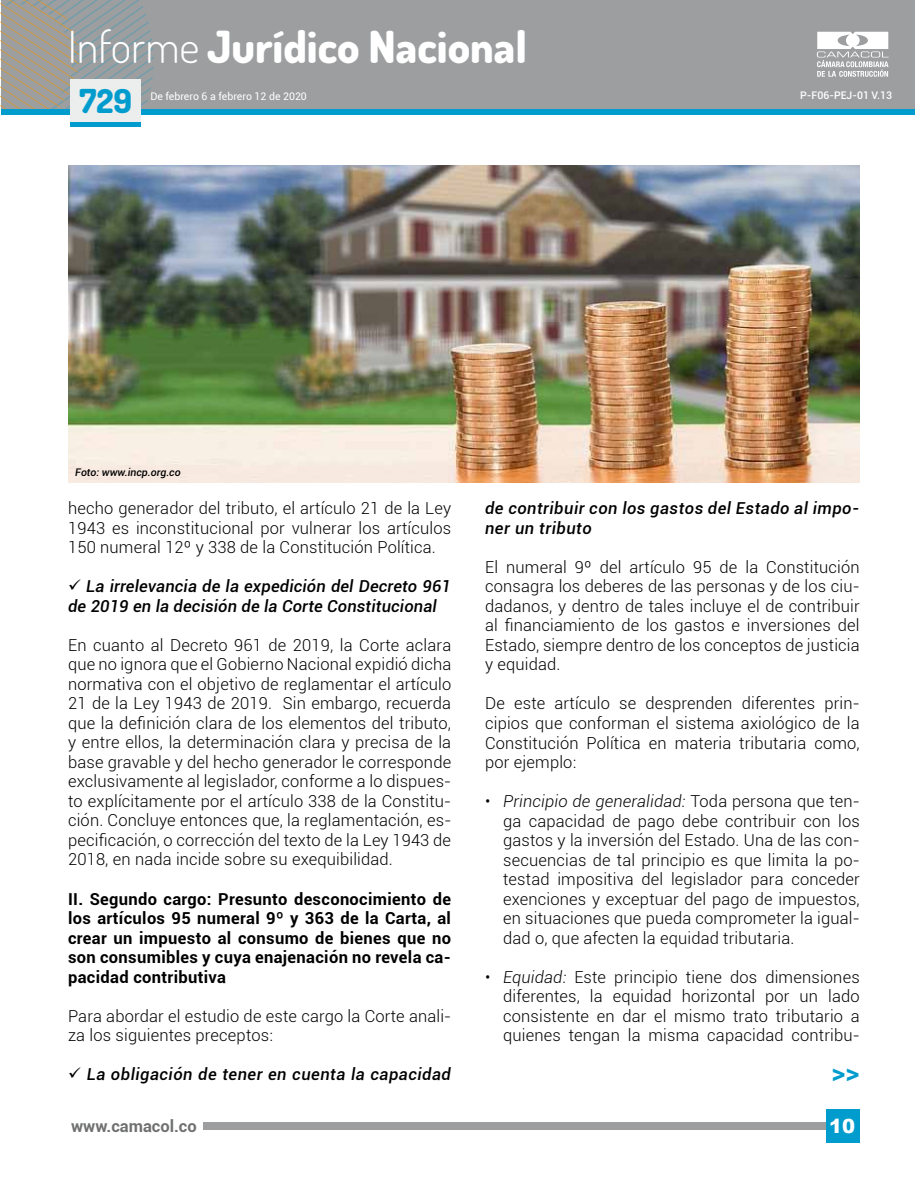
<style>
.page{position:relative;width:915px;height:1191px;background:#fff}
.page>*{position:absolute;margin:0;border:0;box-sizing:border-box;transform-origin:0 0}
.t1{font:800 44.25px "Dosis";color:#fff}
.t2{font:800 33px "Dosis";color:#009cce}
.t3{font:700 27px "Roboto";color:#009cce}
.t4{font:900 19.5px "Arial";color:#fff}
.t5{font:900 19.5px "Roboto";color:#fff}
.t6{font:300 16.5px/19.5px "Roboto";letter-spacing:.01em;color:#000;text-align:justify}
.t7{font:700 16.5px/19.5px "Roboto";letter-spacing:.02em;color:#000;text-align:justify}
.t8{font:italic 500 16.5px/19.5px "Roboto";letter-spacing:.03em;color:#000}
.t9{font:italic 500 16.5px/19.5px "Roboto";letter-spacing:.01em;color:#000}
.t10{font:700 16.5px "Roboto";color:#707172}
.t11{font:10.5px "Roboto";color:#fff}
.t12{font:italic 500 10.5px "Roboto";color:#000}
.t13{font:500 10.5px "Roboto";color:#fff}
.s1{font-weight:300}
.s2{font-style:italic}
</style>
<div class="page">
<div style="left:203px;top:1122px;width:655px;height:7px;background:#9c9e9f"></div>
<div style="left:825px;top:1109px;width:33px;height:34px;background:#009cce"></div>
<div style="left:1px;top:0;width:913px;height:108px;background:#9c9e9f"></div>
<div style="left:1px;top:109px;width:913px;height:5px;background:#009cce"></div>
<svg style="left:1px;top:0;width:158px;height:109px"></svg>
<svg style="left:817px;top:32px;width:71px;height:45px"></svg>
<div style="left:70px;top:122px;width:70px;height:5px;background:#009cce"></div>
<div style="left:70px;top:79px;width:70px;height:43px;background:#eceded"></div>
<img style="left:68px;top:166px;width:791px;height:317px">
<h1 class="t1" style="left:68px;top:18px;width:460px"><span class="s1">Informe</span> Jurídico Nacional</h1>
<h2 class="t2" style="left:79px;top:80px;width:54px">729</h2>
<p class="t11" style="left:150px;top:89px;width:158px">De febrero 6 a febrero 12 de 2020</p>
<p class="t12" style="left:75px;top:464px;width:107px">Foto: www.incp.org.co</p>
<p class="t13" style="left:800px;top:87px;width:93px">P-F06-PEJ-01 V.13</p>
<p class="t6" style="left:68px;top:498px;width:384px">hecho generador del tributo, el artículo 21 de la Ley 1943 es inconstitucional por vulnerar los artículos 150 numeral 12º y 338 de la Constitución Política.</p>
<p class="t9" style="left:68px;top:576px;width:384px">✓ La irrelevancia de la expedición del Decreto 961 de 2019 en la decisión de la Corte Constitucional</p>
<p class="t6" style="left:68px;top:634px;width:384px">En cuanto al Decreto 961 de 2019, la Corte aclara que no ignora que el Gobierno Nacional expidió dicha normativa con el objetivo de reglamentar el artículo 21 de la Ley 1943 de 2019. Sin embargo, recuerda que la definición clara de los elementos del tributo, y entre ellos, la determinación clara y precisa de la base gravable y del hecho generador le corresponde exclusivamente al legislador, conforme a lo dispues&shy;to explícitamente por el artículo 338 de la Constitu&shy;ción. Concluye entonces que, la reglamentación, es&shy;pecificación, o corrección del texto de la Ley 1943 de 2018, en nada incide sobre su exequibilidad.</p>
<p class="t7" style="left:68px;top:888px;width:384px">II . Segundo cargo: Presunto desconocimiento de los artículos 95 numeral 9º y 363 de la Carta, al crear un impuesto al consumo de bienes que no son consumibles y cuya enajenación no revela ca&shy;pacidad contributiva</p>
<p class="t6" style="left:68px;top:1005px;width:384px">Para abordar el estudio de este cargo la Corte anali&shy;za los siguientes preceptos:</p>
<p class="t8" style="left:68px;top:1063px;width:384px">✓ La obligación de tener en cuenta la capacidad</p>
<p class="t8" style="left:485px;top:498px;width:375px">de contribuir con los gastos del Estado al impo&shy;ner un tributo</p>
<p class="t6" style="left:485px;top:557px;width:376px">El numeral 9º del artículo 95 de la Constitución consagra los deberes de las personas y de los ciu&shy;dadanos, y dentro de tales incluye el de contribuir al financiamiento de los gastos e inversiones del Estado, siempre dentro de los conceptos de justicia y equidad.</p>
<p class="t6" style="left:485px;top:693px;width:376px">De este artículo se desprenden diferentes prin&shy;cipios que conforman el sistema axiológico de la Constitución Política en materia tributaria como, por ejemplo:</p>
<p class="t6" style="left:503px;top:791px;width:358px;text-indent:-18px">• <span class="s2">Principio de generalidad:</span> Toda persona que ten&shy;ga capacidad de pago debe contribuir con los gastos y la inversión del Estado. Una de las con&shy;secuencias de tal principio es que limita la po&shy;testad impositiva del legislador para conceder exenciones y exceptuar del pago de impuestos, en situaciones que pueda comprometer la igual&shy;dad o, que afecten la equidad tributaria.</p>
<p class="t6" style="left:503px;top:966px;width:358px;text-indent:-18px">• <span class="s2">Equidad:</span> Este principio tiene dos dimensiones diferentes, la equidad horizontal por un lado consistente en dar el mismo trato tributario a quienes tengan la misma capacidad contribu-</p>
<h3 class="t3" style="left:831px;top:1052px;width:30px">&gt;&gt;</h3>
<p class="t4" style="left:828px;top:1111px;width:28px">10</p>
<p class="t10" style="left:71px;top:1114px;width:127px">www.camacol.co</p>
<p class="t5" style="left:836px;top:1114px;width:13px">1</p>
</div>
